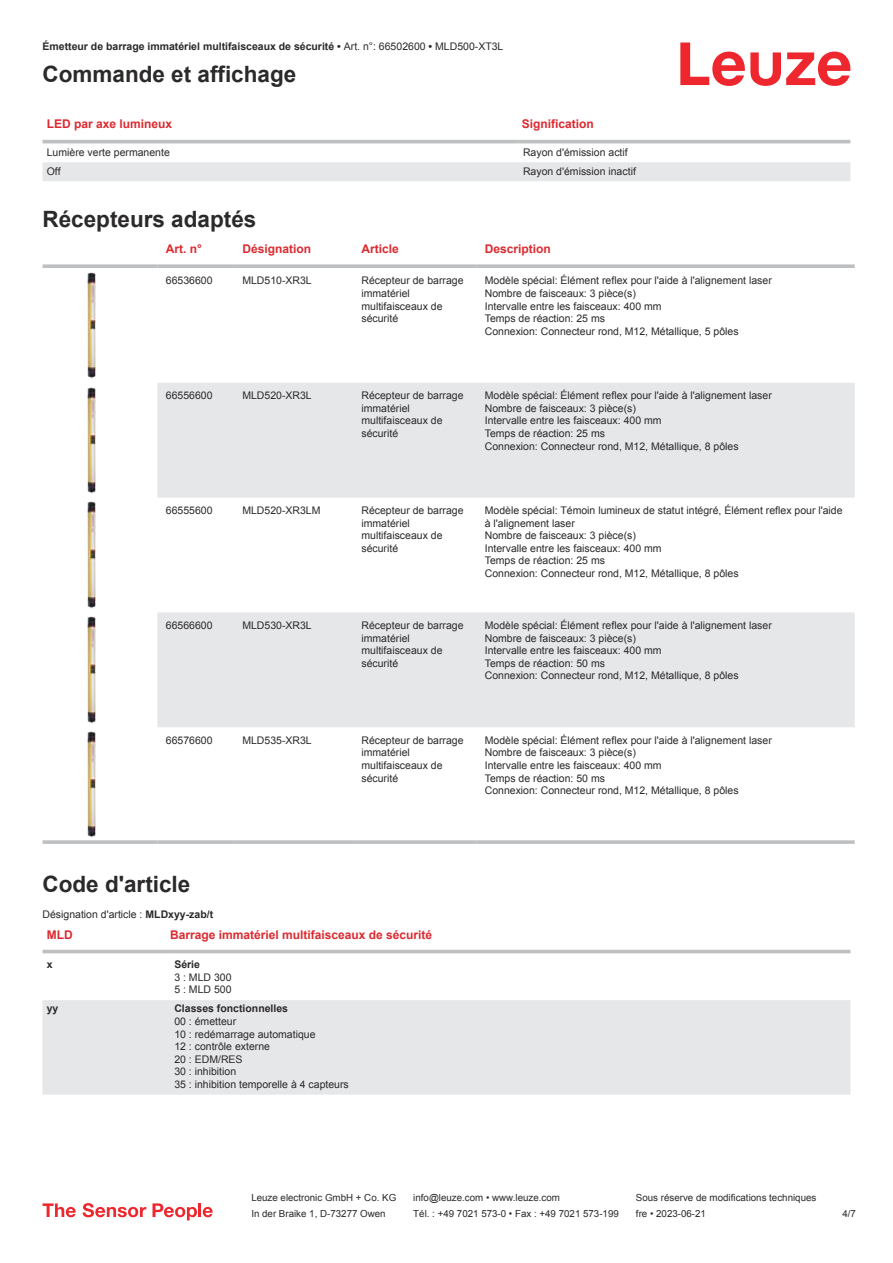
<style>
.page{position:relative;width:893px;height:1263px;background:#fff}
.page>*{position:absolute;margin:0;border:0;box-sizing:border-box;transform-origin:0 0}
.t1{font:700 22.5px "Arial";color:#2b292a}
.t2{font:700 12px "Arial";color:#db2a30}
.t3{font:10.5px/12.6px "Arial";color:#2b292a}
.t4{font:700 10.5px "Arial";color:#2b292a}
.t5{font:9.75px "Arial";color:#2b292a}
.s1{font-weight:400}
.s2{font-weight:700}
</style>
<div class="page">
<svg style="left:680px;top:43px;width:170px;height:43px"></svg>
<svg style="left:43px;top:143px;width:807px;height:38px"></svg>
<hr style="left:43px;top:140px;width:476px;height:3px;background:#bdbfc1">
<hr style="left:519px;top:140px;width:331px;height:3px;background:#bdbfc1">
<svg style="left:157px;top:383px;width:698px;height:344px;fill:#e6e7e9"></svg>
<svg style="left:43px;top:264px;width:114px;height:4px"></svg>
<svg style="left:157px;top:264px;width:77px;height:4px"></svg>
<svg style="left:234px;top:264px;width:119px;height:4px"></svg>
<svg style="left:353px;top:264px;width:123px;height:4px"></svg>
<svg style="left:476px;top:264px;width:379px;height:4px;background:#c3c5c7"></svg>
<svg style="left:43px;top:840px;width:114px;height:4px"></svg>
<svg style="left:157px;top:840px;width:77px;height:4px"></svg>
<svg style="left:234px;top:840px;width:119px;height:4px"></svg>
<svg style="left:353px;top:840px;width:123px;height:4px"></svg>
<svg style="left:476px;top:840px;width:379px;height:4px;background:#c3c5c7"></svg>
<img style="left:87px;top:272px;width:9px;height:107px">
<img style="left:87px;top:387px;width:9px;height:106px">
<img style="left:87px;top:502px;width:9px;height:106px">
<img style="left:87px;top:617px;width:9px;height:106px">
<img style="left:87px;top:731px;width:9px;height:107px">
<div style="left:43px;top:949px;width:807px;height:5px;background:#ebeced"></div>
<div style="left:43px;top:1000px;width:807px;height:95px;background:#e6e7e9"></div>
<hr style="left:43px;top:950px;width:127px;height:3px;background:#bdbfc1">
<hr style="left:170px;top:950px;width:680px;height:3px;background:#bdbfc1">
<svg style="left:43px;top:1203px;width:33px;height:14px"></svg>
<svg style="left:83px;top:1203px;width:63px;height:14px"></svg>
<svg style="left:153px;top:1203px;width:44px;height:17px"></svg>
<hr style="left:198px;top:1203px;width:3px;height:14px;background:#ed272d">
<svg style="left:203px;top:1207px;width:10px;height:10px"></svg>
<p class="t4" style="left:43px;top:43px;width:462px">Émetteur de barrage immatériel multifaisceaux de sécurité • <span class="s1">Art. n°: 66502600</span> • <span class="s1">MLD500-XT3L</span></p>
<h1 class="t1" style="left:43px;top:66px;width:255px">Commande et affichage</h1>
<p class="t2" style="left:47px;top:119px;width:127px">LED par axe lumineux</p>
<p class="t2" style="left:522px;top:119px;width:74px">Signification</p>
<p class="t3" style="left:47px;top:147px;width:125px">Lumière verte permanente</p>
<p class="t3" style="left:523px;top:147px;width:106px">Rayon d'émission actif</p>
<p class="t3" style="left:47px;top:165px;width:15px">Off</p>
<p class="t3" style="left:523px;top:165px;width:114px">Rayon d'émission inactif</p>
<h1 class="t1" style="left:43px;top:211px;width:215px">Récepteurs adaptés</h1>
<p class="t2" style="left:166px;top:245px;width:38px">Art. n°</p>
<p class="t2" style="left:242px;top:245px;width:70px">Désignation</p>
<p class="t2" style="left:361px;top:245px;width:39px">Article</p>
<p class="t2" style="left:485px;top:245px;width:68px">Description</p>
<p class="t3" style="left:166px;top:275px;width:48px">66536600</p>
<p class="t3" style="left:242px;top:275px;width:71px">MLD510-XR3L</p>
<p class="t3" style="left:361px;top:275px;width:104px">Récepteur de barrage immatériel multifaisceaux de sécurité</p>
<p class="t3" style="left:485px;top:275px;width:289px">Modèle spécial: Élément reflex pour l'aide à l'alignement laser Nombre de faisceaux: 3 pièce(s)<br>Intervalle entre les faisceaux: 400 mm<br>Temps de réaction: 25 ms<br>Connexion: Connecteur rond, M12, Métallique, 5 pôles</p>
<p class="t3" style="left:166px;top:390px;width:48px">66556600</p>
<p class="t3" style="left:242px;top:390px;width:71px">MLD520-XR3L</p>
<p class="t3" style="left:361px;top:390px;width:104px">Récepteur de barrage immatériel multifaisceaux de sécurité</p>
<p class="t3" style="left:485px;top:390px;width:289px">Modèle spécial: Élément reflex pour l'aide à l'alignement laser Nombre de faisceaux: 3 pièce(s)<br>Intervalle entre les faisceaux: 400 mm<br>Temps de réaction: 25 ms<br>Connexion: Connecteur rond, M12, Métallique, 8 pôles</p>
<p class="t3" style="left:166px;top:505px;width:48px">66555600</p>
<p class="t3" style="left:242px;top:505px;width:80px">MLD520-XR3LM</p>
<p class="t3" style="left:361px;top:505px;width:104px">Récepteur de barrage immatériel multifaisceaux de sécurité</p>
<p class="t3" style="left:485px;top:505px;width:359px">Modèle spécial: Témoin lumineux de statut intégré, Élément reflex pour l'aide à l'alignement laser<br>Nombre de faisceaux: 3 pièce(s)<br>Intervalle entre les faisceaux: 400 mm<br>Temps de réaction: 25 ms<br>Connexion: Connecteur rond, M12, Métallique, 8 pôles</p>
<p class="t3" style="left:166px;top:620px;width:48px">66566600</p>
<p class="t3" style="left:242px;top:620px;width:71px">MLD530-XR3L</p>
<p class="t3" style="left:361px;top:620px;width:104px">Récepteur de barrage immatériel multifaisceaux de sécurité</p>
<p class="t3" style="left:485px;top:620px;width:289px">Modèle spécial: Élément reflex pour l'aide à l'alignement laser Nombre de faisceaux: 3 pièce(s)<br>Intervalle entre les faisceaux: 400 mm<br>Temps de réaction: 50 ms<br>Connexion: Connecteur rond, M12, Métallique, 8 pôles</p>
<p class="t3" style="left:166px;top:735px;width:48px">66576600</p>
<p class="t3" style="left:242px;top:735px;width:71px">MLD535-XR3L</p>
<p class="t3" style="left:361px;top:735px;width:104px">Récepteur de barrage immatériel multifaisceaux de sécurité</p>
<p class="t3" style="left:485px;top:735px;width:289px">Modèle spécial: Élément reflex pour l'aide à l'alignement laser Nombre de faisceaux: 3 pièce(s)<br>Intervalle entre les faisceaux: 400 mm<br>Temps de réaction: 50 ms<br>Connexion: Connecteur rond, M12, Métallique, 8 pôles</p>
<h1 class="t1" style="left:43px;top:876px;width:149px">Code d'article</h1>
<p class="t2" style="left:47px;top:930px;width:27px">MLD</p>
<p class="t2" style="left:170px;top:930px;width:264px">Barrage immatériel multifaisceaux de sécurité</p>
<p class="t4" style="left:47px;top:961px;width:7px">x</p>
<p class="t4" style="left:174px;top:961px;width:27px">Série</p>
<p class="t3" style="left:174px;top:972px;width:59px">3 : MLD 300<br>5 : MLD 500</p>
<p class="t4" style="left:47px;top:1005px;width:13px">yy</p>
<p class="t4" style="left:174px;top:1005px;width:115px">Classes fonctionnelles</p>
<p class="t3" style="left:174px;top:1016px;width:176px">00 : émetteur<br>10 : redémarrage automatique<br>12 : contrôle externe<br>20 : EDM/RES<br>30 : inhibition<br>35 : inhibition temporelle à 4 capteurs</p>
<p class="t3" style="left:43px;top:908px;width:172px">Désignation d'article : <span class="s2">MLDxyy-zab/t</span></p>
<p class="t5" style="left:251px;top:1194px;width:146px">Leuze electronic GmbH + Co. KG</p>
<p class="t5" style="left:413px;top:1194px;width:148px">info@leuze.com • www.leuze.com</p>
<p class="t5" style="left:636px;top:1194px;width:182px">Sous réserve de modifications techniques</p>
<p class="t5" style="left:251px;top:1210px;width:136px">In der Braike 1, D-73277 Owen</p>
<p class="t5" style="left:413px;top:1210px;width:207px">Tél. : +49 7021 573-0 • Fax : +49 7021 573-199</p>
<p class="t5" style="left:636px;top:1210px;width:72px">fre • 2023-06-21</p>
<p class="t5" style="left:842px;top:1210px;width:15px">4 /7</p>
</div>
